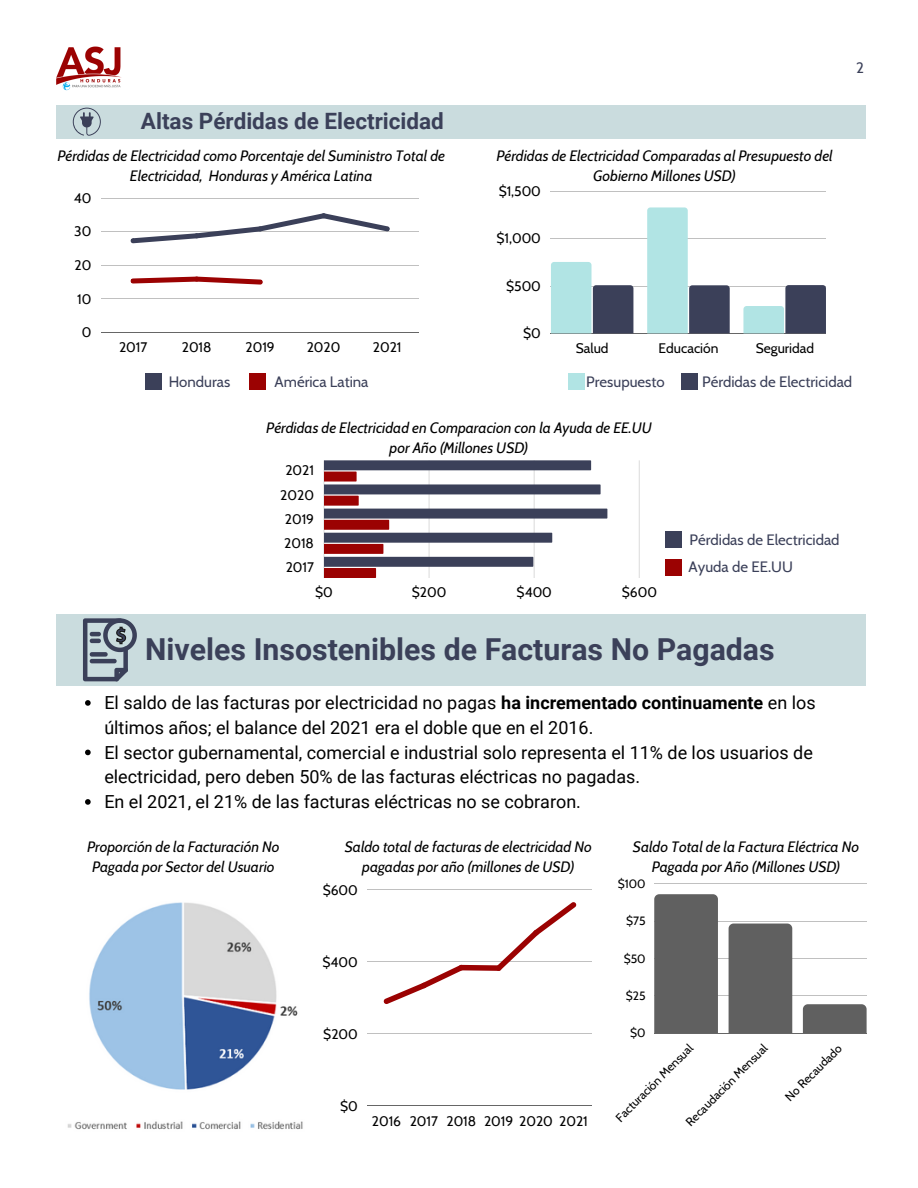
<style>
.page{position:relative;width:918px;height:1188px;background:#fff}
.page>*{position:absolute;margin:0;border:0;box-sizing:border-box;transform-origin:0 0}
.t1{font:700 30.3px "Roboto";color:#3b4059}
.t2{font:700 22.5px "Roboto";color:#3b4059}
.t3{font:18px/24.8px "Roboto";color:#000}
.t4{font:italic 15px/20.2px "Cabin";color:#000;text-align:center}
.t5{font:15px "Cabin";color:#3b4059}
.t6{font:13.8px "Cabin";color:#000}
.t7{font:12px "Cabin";color:#000}
.s1{font-weight:700}
</style>
<div class="page">
<hr style="left:551px;top:191px;width:275px;height:1px;background:#000">
<hr style="left:551px;top:239px;width:275px;height:1px;background:#000">
<hr style="left:551px;top:286px;width:275px;height:1px;background:#000">
<hr style="left:551px;top:333px;width:275px;height:1px;background:#000">
<svg style="left:551px;top:262px;width:82px;height:71px"></svg>
<svg style="left:647px;top:207px;width:83px;height:126px"></svg>
<svg style="left:743px;top:285px;width:83px;height:48px"></svg>
<hr style="left:101px;top:198px;width:318px;height:1px;background:#000">
<hr style="left:101px;top:231px;width:318px;height:1px;background:#000">
<hr style="left:101px;top:265px;width:318px;height:1px;background:#000">
<hr style="left:101px;top:299px;width:318px;height:1px;background:#000">
<hr style="left:101px;top:332px;width:318px;height:1px;background:#000">
<svg style="left:131px;top:213px;width:259px;height:30px"></svg>
<svg style="left:131px;top:277px;width:132px;height:8px"></svg>
<hr style="left:639px;top:460px;width:1px;height:118px;background:#000">
<svg style="left:324px;top:460px;width:283px;height:118px"></svg>
<hr style="left:368px;top:890px;width:224px;height:1px;background:#000">
<hr style="left:368px;top:962px;width:224px;height:1px;background:#000">
<hr style="left:368px;top:1034px;width:224px;height:1px;background:#000">
<hr style="left:368px;top:1106px;width:224px;height:1px;background:#000">
<svg style="left:384px;top:902px;width:192px;height:102px"></svg>
<hr style="left:654px;top:884px;width:213px;height:1px;background:#000">
<hr style="left:654px;top:921px;width:213px;height:1px;background:#000">
<hr style="left:654px;top:958px;width:213px;height:1px;background:#000">
<hr style="left:654px;top:996px;width:213px;height:1px;background:#000">
<hr style="left:654px;top:1033px;width:213px;height:1px;background:#000">
<div style="left:654px;top:894px;width:64px;height:139px;background:#606060"></div>
<div style="left:729px;top:924px;width:63px;height:109px;background:#606060"></div>
<div style="left:803px;top:1004px;width:64px;height:29px;background:#606060"></div>
<div style="left:145px;top:373px;width:17px;height:17px;background:#3b4059"></div>
<div style="left:249px;top:373px;width:17px;height:17px;background:#9b0202"></div>
<div style="left:568px;top:373px;width:17px;height:17px;background:#b1e4e4"></div>
<div style="left:681px;top:373px;width:17px;height:17px;background:#3b4059"></div>
<div style="left:56px;top:614px;width:810px;height:72px;background:#cadcde"></div>
<svg style="left:83px;top:618px;width:54px;height:63px"></svg>
<div style="left:56px;top:105px;width:810px;height:34px;background:#cadcde"></div>
<svg style="left:73px;top:108px;width:28px;height:28px"></svg>
<img style="left:56px;top:46px;width:65px;height:45px">
<div style="left:665px;top:559px;width:17px;height:17px;background:#9b0202"></div>
<div style="left:665px;top:531px;width:16px;height:17px;background:#3b4059"></div>
<img style="left:67px;top:902px;width:236px;height:228px">
<svg style="left:85px;top:700px;width:6px;height:6px"></svg>
<svg style="left:85px;top:750px;width:6px;height:5px"></svg>
<svg style="left:85px;top:799px;width:6px;height:6px"></svg>
<p class="t2" style="left:141px;top:108px;width:304px">Altas Pérdidas de Electricidad</p>
<p class="t4" style="left:57px;top:145px;width:389px">Pérdidas de Electricidad como Porcentaje del Suministro Total de<br>Electricidad, Honduras y América Latina</p>
<p class="t6" style="left:74px;top:189px;width:19px">40</p>
<p class="t6" style="left:74px;top:223px;width:19px">30</p>
<p class="t6" style="left:75px;top:257px;width:18px">20</p>
<p class="t6" style="left:77px;top:290px;width:16px">10</p>
<p class="t6" style="left:82px;top:324px;width:11px">0</p>
<p class="t6" style="left:119px;top:339px;width:30px">2017</p>
<p class="t6" style="left:182px;top:339px;width:31px">2018</p>
<p class="t6" style="left:246px;top:339px;width:31px">2019</p>
<p class="t6" style="left:307px;top:339px;width:35px">2020</p>
<p class="t6" style="left:373px;top:339px;width:30px">2021</p>
<p class="t5" style="left:856px;top:59px;width:9px">2</p>
<p class="t4" style="left:496px;top:145px;width:338px">Pérdidas de Electricidad Comparadas al Presupuesto del<br>Gobierno Millones USD)</p>
<p class="t6" style="left:499px;top:183px;width:44px">$1,500</p>
<p class="t6" style="left:497px;top:230px;width:46px">$1,000</p>
<p class="t6" style="left:506px;top:277px;width:36px">$500</p>
<p class="t6" style="left:523px;top:324px;width:19px">$0</p>
<p class="t6" style="left:576px;top:339px;width:34px">Salud</p>
<p class="t6" style="left:659px;top:339px;width:61px">Educación</p>
<p class="t6" style="left:756px;top:339px;width:60px">Seguridad</p>
<p class="t5" style="left:169px;top:372px;width:63px">Honduras</p>
<p class="t5" style="left:275px;top:372px;width:95px">América Latina</p>
<p class="t5" style="left:586px;top:372px;width:80px">Presupuesto</p>
<p class="t5" style="left:702px;top:372px;width:152px">Pérdidas de Electricidad</p>
<p class="t4" style="left:266px;top:418px;width:387px">Pérdidas de Electricidad en Comparacion con la Ayuda de EE.UU por Año (Millones USD)</p>
<p class="t6" style="left:285px;top:462px;width:30px">2021</p>
<p class="t6" style="left:280px;top:486px;width:35px">2020</p>
<p class="t6" style="left:285px;top:510px;width:31px">2019</p>
<p class="t6" style="left:284px;top:534px;width:31px">2018</p>
<p class="t6" style="left:286px;top:558px;width:30px">2017</p>
<p class="t6" style="left:315px;top:584px;width:19px">$0</p>
<p class="t6" style="left:412px;top:584px;width:36px">$200</p>
<p class="t6" style="left:517px;top:584px;width:37px">$400</p>
<p class="t6" style="left:622px;top:584px;width:37px">$600</p>
<p class="t5" style="left:690px;top:530px;width:152px">Pérdidas de Electricidad</p>
<p class="t5" style="left:689px;top:558px;width:106px">Ayuda de EE.UU</p>
<p class="t1" style="left:145px;top:632px;width:631px">Niveles Insostenibles de Facturas No Pagadas</p>
<p class="t3" style="left:104px;top:691px;width:713px">El saldo de las facturas por electricidad no pagas <span class="s1">ha incrementado continuamente</span> en los últimos años; el balance del 2021 era el doble que en el 2016.</p>
<p class="t3" style="left:104px;top:740px;width:710px">El sector gubernamental, comercial e industrial solo representa el 11% de los usuarios de electricidad, pero deben 50% de las facturas eléctricas no pagadas.</p>
<p class="t3" style="left:104px;top:790px;width:478px">En el 2021, el 21% de las facturas eléctricas no se cobraron.</p>
<p class="t4" style="left:87px;top:837px;width:194px">Proporción de la Facturación No<br>Pagada por Sector del Usuario</p>
<p class="t4" style="left:345px;top:837px;width:249px">Saldo total de facturas de electricidad No pagadas por año (millones de USD)</p>
<p class="t4" style="left:633px;top:837px;width:228px">Saldo Total de la Factura Eléctrica No<br>Pagada por Año (Millones USD)</p>
<p class="t7" style="left:618px;top:876px;width:29px">$100</p>
<p class="t7" style="left:626px;top:914px;width:21px">$75</p>
<p class="t7" style="left:624px;top:951px;width:23px">$50</p>
<p class="t7" style="left:626px;top:988px;width:21px">$25</p>
<p class="t7" style="left:630px;top:1026px;width:17px">$0</p>
<p class="t6" style="left:323px;top:881px;width:37px">$600</p>
<p class="t6" style="left:323px;top:953px;width:37px">$400</p>
<p class="t6" style="left:323px;top:1025px;width:36px">$200</p>
<p class="t6" style="left:340px;top:1097px;width:19px">$0</p>
<p class="t6" style="left:372px;top:1112px;width:31px">2016</p>
<p class="t6" style="left:410px;top:1112px;width:30px">2017</p>
<p class="t6" style="left:446px;top:1112px;width:31px">2018</p>
<p class="t6" style="left:484px;top:1112px;width:70px">2019 2020</p>
<p class="t6" style="left:559px;top:1112px;width:30px">2021</p>
<p class="t7" style="left:683px;top:1119px;width:111px;rotate:-45deg">Recaudación Mensual</p>
<p class="t7" style="left:782px;top:1094px;width:76px;rotate:-45deg">No Recaudado</p>
<p class="t7" style="left:612px;top:1114px;width:105px;rotate:-45deg">Facturación Mensual</p>
</div>
